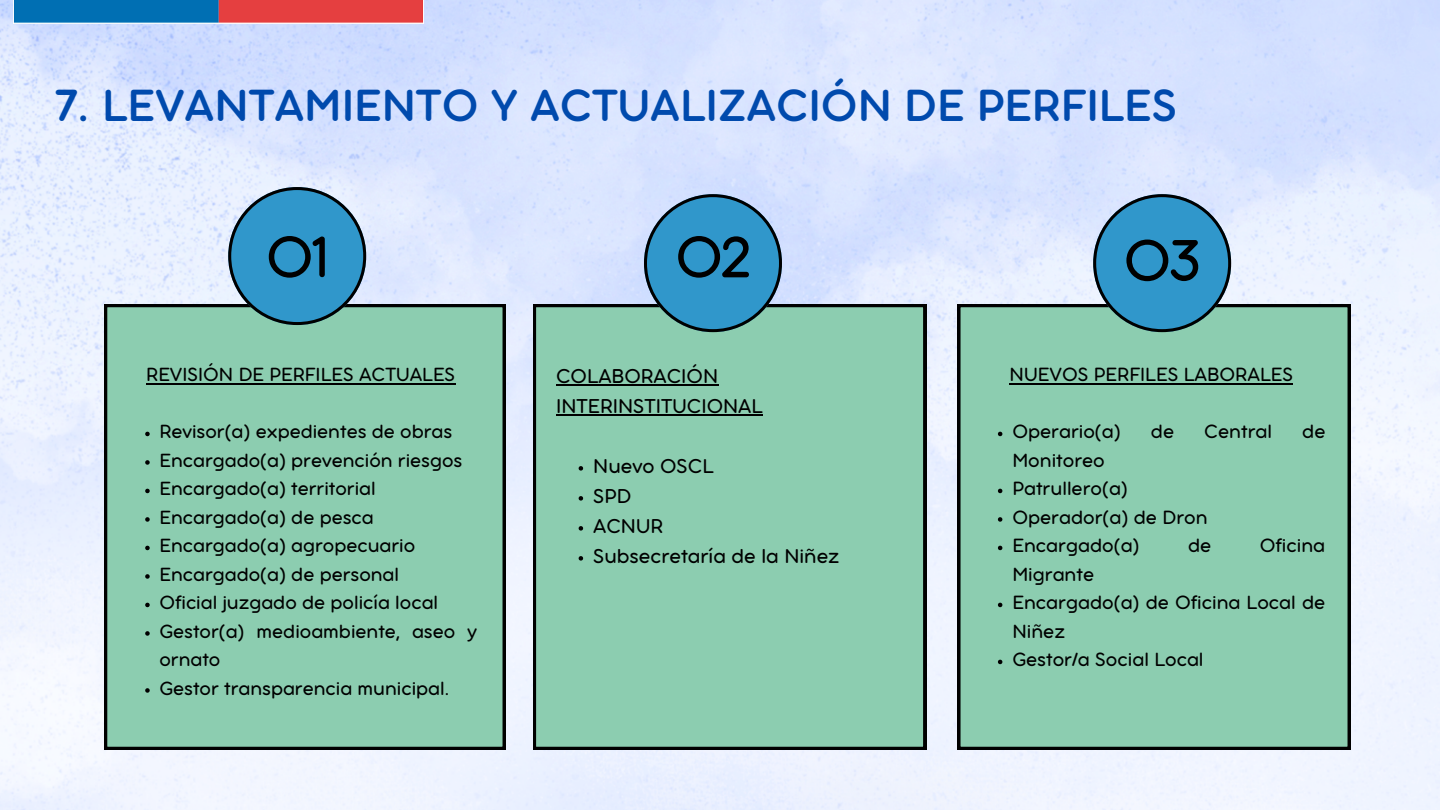
<style>
.page{position:relative;width:1440px;height:810px;background:#fff}
.page>*{position:absolute;margin:0;border:0;box-sizing:border-box;transform-origin:0 0}
.t1{font:63.5px "Aristotelica Pro Tx";color:#000}
.t2{font:48.9px "Aristotelica Pro Tx Dmbld";color:#004aad}
.t3{font:21.8px/30px "Aristotelica Pro Tx";color:#000}
.t4{font:20.9px/28.5px "Aristotelica Pro Tx";color:#000}
.t5{font:20.7px/28.5px "Aristotelica Pro Tx";color:#000}
</style>
<div class="page">
<img style="left:0;top:0;width:1440px;height:810px">
<img style="left:14px;top:0;width:409px;height:23px">
<div style="left:533px;top:304px;width:393px;height:446px;background:#8ccdb0"></div>
<div style="left:104px;top:304px;width:402px;height:446px;background:#8ccdb0"></div>
<svg style="left:145px;top:432px;width:5px;height:4px"></svg>
<svg style="left:145px;top:460px;width:5px;height:5px"></svg>
<svg style="left:145px;top:489px;width:5px;height:4px"></svg>
<svg style="left:145px;top:517px;width:5px;height:5px"></svg>
<svg style="left:145px;top:546px;width:5px;height:4px"></svg>
<svg style="left:145px;top:574px;width:5px;height:5px"></svg>
<svg style="left:145px;top:603px;width:5px;height:4px"></svg>
<svg style="left:145px;top:631px;width:5px;height:5px"></svg>
<svg style="left:145px;top:688px;width:5px;height:5px"></svg>
<hr style="left:146px;top:383px;width:309px;height:1px;background:#000">
<svg style="left:228px;top:187px;width:138px;height:138px"></svg>
<div style="left:958px;top:304px;width:393px;height:446px;background:#8ccdb0"></div>
<svg style="left:579px;top:466px;width:4px;height:5px"></svg>
<svg style="left:579px;top:496px;width:4px;height:5px"></svg>
<svg style="left:579px;top:526px;width:4px;height:5px"></svg>
<svg style="left:579px;top:556px;width:4px;height:5px"></svg>
<hr style="left:556px;top:384px;width:162px;height:2px;background:#000">
<hr style="left:556px;top:414px;width:207px;height:2px;background:#000">
<svg style="left:998px;top:432px;width:4px;height:4px"></svg>
<svg style="left:998px;top:489px;width:4px;height:4px"></svg>
<svg style="left:998px;top:517px;width:4px;height:5px"></svg>
<svg style="left:998px;top:546px;width:4px;height:4px"></svg>
<svg style="left:998px;top:603px;width:4px;height:4px"></svg>
<svg style="left:998px;top:660px;width:4px;height:4px"></svg>
<hr style="left:1010px;top:383px;width:283px;height:1px;background:#000">
<svg style="left:644px;top:194px;width:138px;height:138px"></svg>
<svg style="left:1093px;top:194px;width:138px;height:138px"></svg>
<p class="t2" style="left:56px;top:89px;width:1123px">7. LEVANTAMIENTO Y ACTUALIZACIÓN DE PERFILES</p>
<p class="t1" style="left:266px;top:236px;width:64px">01</p>
<p class="t5" style="left:146px;top:362px;width:311px">REVISIÓN DE PERFILES ACTUALES</p>
<p class="t5" style="left:159px;top:419px;width:294px">Revisor(a) expedientes de obras</p>
<p class="t5" style="left:159px;top:448px;width:304px">Encargado(a) prevención riesgos</p>
<p class="t5" style="left:159px;top:476px;width:218px">Encargado(a) territorial</p>
<p class="t5" style="left:159px;top:505px;width:216px">Encargado(a) de pesca</p>
<p class="t5" style="left:159px;top:533px;width:257px">Encargado(a) agropecuario</p>
<p class="t5" style="left:159px;top:562px;width:241px">Encargado(a) de personal</p>
<p class="t5" style="left:159px;top:590px;width:280px">Oficial juzgado de policía local</p>
<p class="t5" style="left:159px;top:619px;width:319px">Gestor(a) medioambiente, aseo y ornato</p>
<p class="t5" style="left:159px;top:676px;width:292px">Gestor transparencia municipal.</p>
<p class="t1" style="left:675px;top:236px;width:77px">02</p>
<p class="t1" style="left:1123px;top:240px;width:79px">03</p>
<p class="t3" style="left:556px;top:363px;width:208px">COLABORACIÓN<br>INTERINSTITUCIONAL</p>
<p class="t3" style="left:593px;top:453px;width:122px">Nuevo OSCL</p>
<p class="t3" style="left:593px;top:483px;width:40px">SPD</p>
<p class="t3" style="left:593px;top:513px;width:71px">ACNUR</p>
<p class="t3" style="left:593px;top:543px;width:248px">Subsecretaría de la Niñez</p>
<p class="t4" style="left:1010px;top:362px;width:285px">NUEVOS PERFILES LABORALES</p>
<p class="t4" style="left:1012px;top:419px;width:110px">Operario(a)</p>
<p class="t4" style="left:1151px;top:419px;width:25px">de</p>
<p class="t4" style="left:1204px;top:419px;width:69px">Central</p>
<p class="t4" style="left:1302px;top:419px;width:25px">de</p>
<p class="t4" style="left:1012px;top:448px;width:94px">Monitoreo</p>
<p class="t4" style="left:1012px;top:476px;width:117px">Patrullero(a)</p>
<p class="t4" style="left:1012px;top:505px;width:197px">Operador(a) de Dron</p>
<p class="t4" style="left:1012px;top:533px;width:129px">Encargado(a)</p>
<p class="t4" style="left:1188px;top:533px;width:25px">de</p>
<p class="t4" style="left:1260px;top:533px;width:67px">Oficina</p>
<p class="t4" style="left:1012px;top:562px;width:83px">Migrante</p>
<p class="t4" style="left:1012px;top:590px;width:314px">Encargado(a) de Oficina Local de<br>Niñez</p>
<p class="t4" style="left:1012px;top:647px;width:193px">Gestor/a Social Local</p>
</div>
